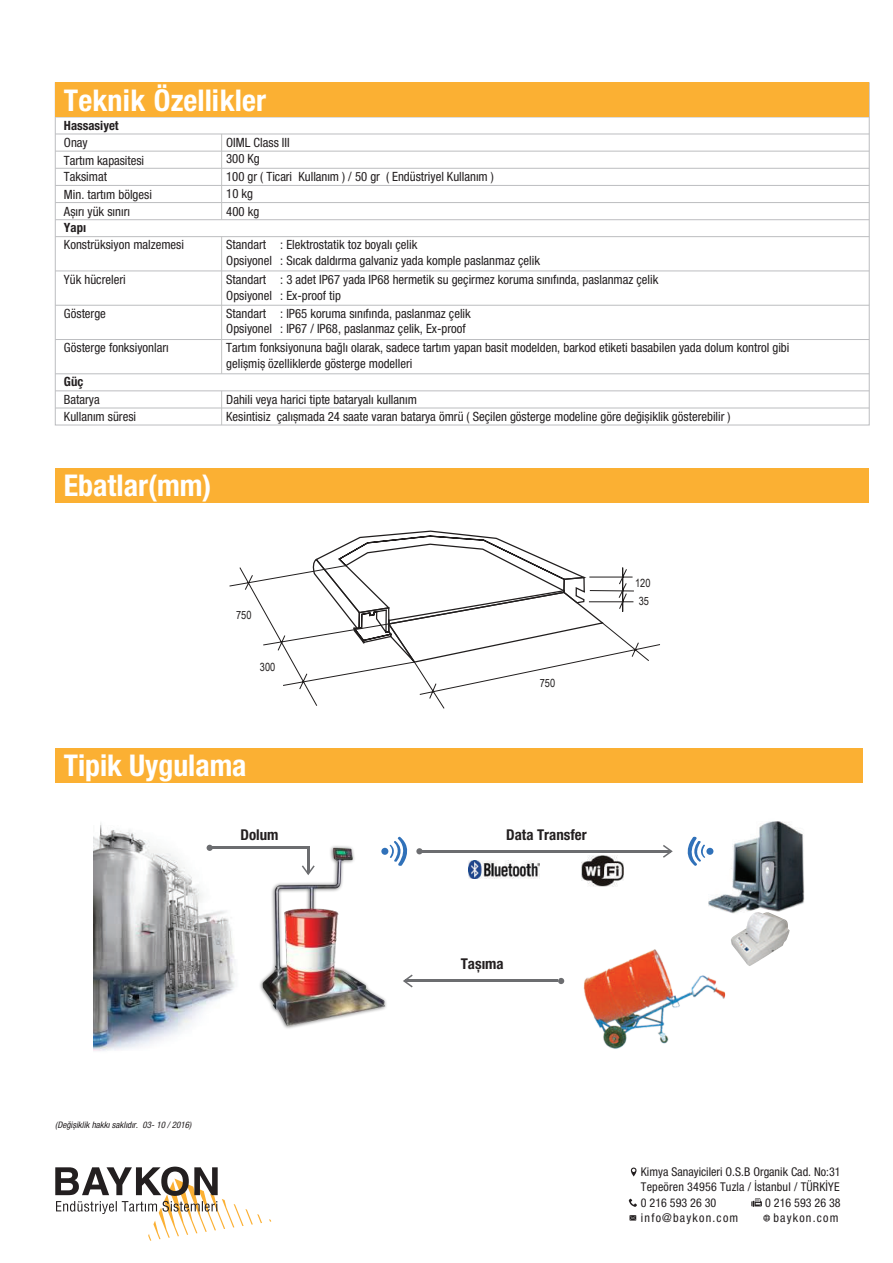
<style>
.page{position:relative;width:893px;height:1263px;background:#fff}
.page>*{position:absolute;margin:0;border:0;box-sizing:border-box;transform-origin:0 0}
.t1{font:700 condensed 30px "Helvetica Neue LT Pro";color:#fff}
.t2{font:700 condensed 14.85px "Helvetica Neue LT Pro";color:#231f20}
.t3{font:condensed 12.75px/15.3px "Helvetica Neue LT Pro";color:#231f20}
.t4{font:700 condensed 12.75px "Helvetica Neue LT Pro";color:#231f20}
.t5{font:condensed 12px/14.5px "Helvetica Neue LT Pro";letter-spacing:.015em;color:#231f20}
.t6{font:condensed 12px/15.1px "Helvetica Neue LT Pro";letter-spacing:.1em;color:#231f20}
.t7{font:11.25px/17.2px "Arial Narrow";color:#211e1e;text-align:center}
.t8{font:italic condensed 9px "Helvetica Neue LT Pro";color:#231f20}
</style>
<div class="page">
<svg style="left:629px;top:1215px;width:7px;height:5px"></svg>
<svg style="left:631px;top:1167px;width:5px;height:9px"></svg>
<svg style="left:629px;top:1199px;width:8px;height:8px"></svg>
<svg style="left:751px;top:1198px;width:11px;height:9px"></svg>
<svg style="left:763px;top:1215px;width:7px;height:6px"></svg>
<svg style="left:55px;top:1166px;width:207px;height:75px"></svg>
<svg style="left:313px;top:530px;width:245px;height:35px"></svg>
<svg style="left:229px;top:565px;width:431px;height:144px"></svg>
<hr style="left:55px;top:117px;width:814px;height:1px;background:#c2c3c3">
<hr style="left:55px;top:134px;width:814px;height:1px;background:#bcbdc0">
<hr style="left:55px;top:151px;width:814px;height:1px;background:#bcbdc0">
<hr style="left:55px;top:168px;width:814px;height:1px;background:#bcbdc0">
<hr style="left:55px;top:185px;width:814px;height:1px;background:#bcbdc0">
<hr style="left:55px;top:202px;width:814px;height:1px;background:#bcbdc0">
<hr style="left:55px;top:219px;width:814px;height:1px;background:#bcbdc0">
<hr style="left:55px;top:236px;width:814px;height:1px;background:#bcbdc0">
<hr style="left:55px;top:271px;width:814px;height:1px;background:#bcbdc0">
<hr style="left:55px;top:305px;width:814px;height:1px;background:#bcbdc0">
<hr style="left:55px;top:339px;width:814px;height:1px;background:#bcbdc0">
<hr style="left:55px;top:374px;width:814px;height:1px;background:#bcbdc0">
<hr style="left:55px;top:391px;width:814px;height:1px;background:#bcbdc0">
<hr style="left:55px;top:408px;width:814px;height:1px;background:#bcbdc0">
<hr style="left:221px;top:134px;width:1px;height:34px;background:#c2c3c3">
<hr style="left:221px;top:237px;width:1px;height:137px;background:#c2c3c3">
<hr style="left:221px;top:391px;width:1px;height:34px;background:#c2c3c3">
<hr style="left:221px;top:168px;width:1px;height:52px;background:#c2c3c3">
<div style="left:55px;top:83px;width:814px;height:34px;background:#fbb033"></div>
<div style="left:55px;top:469px;width:814px;height:34px;background:#fbb033"></div>
<div style="left:55px;top:749px;width:808px;height:34px;background:#fbb033"></div>
<svg style="left:403px;top:974px;width:11px;height:14px"></svg>
<svg style="left:661px;top:845px;width:12px;height:13px"></svg>
<img style="left:583px;top:949px;width:142px;height:100px">
<img style="left:94px;top:823px;width:152px;height:228px">
<img style="left:246px;top:845px;width:144px;height:184px">
<img style="left:469px;top:861px;width:71px;height:17px">
<img style="left:581px;top:856px;width:42px;height:30px">
<hr style="left:212px;top:847px;width:97px;height:2px;background:#6c6d70">
<hr style="left:307px;top:847px;width:2px;height:26px;background:#6c6d70">
<svg style="left:207px;top:845px;width:6px;height:6px"></svg>
<hr style="left:421px;top:850px;width:249px;height:2px;background:#6c6d70">
<div style="left:416px;top:848px;width:7px;height:6px;background:#6c6d70;border-radius:50%"></div>
<hr style="left:405px;top:980px;width:153px;height:2px;background:#6c6d70">
<svg style="left:558px;top:978px;width:6px;height:6px"></svg>
<svg style="left:390px;top:836px;width:18px;height:30px"></svg>
<div style="left:381px;top:848px;width:7px;height:7px;background:#3071b9;border-radius:50%"></div>
<svg style="left:687px;top:836px;width:15px;height:30px"></svg>
<img style="left:731px;top:916px;width:59px;height:50px">
<img style="left:702px;top:821px;width:103px;height:95px">
<h1 class="t1" style="left:64px;top:83px;width:204px">Teknik Özellikler</h1>
<p class="t4" style="left:64px;top:117px;width:56px">Hassasiyet</p>
<p class="t3" style="left:64px;top:133px;width:82px;line-height:18px">Onay<br>Tartım kapasitesi</p>
<p class="t3" style="left:226px;top:134px;width:65px;line-height:16.5px">OIML Class III<br>300 Kg</p>
<p class="t3" style="left:64px;top:167px;width:90px;line-height:18px">Taksimat<br>Min. tartım bölgesi</p>
<p class="t3" style="left:64px;top:203px;width:68px">Așırı yük sınırı</p>
<p class="t3" style="left:226px;top:168px;width:269px;line-height:16.5px">100 gr ( Ticari Kullanım ) / 50 gr ( Endüstriyel Kullanım )<br>10 kg</p>
<p class="t3" style="left:226px;top:203px;width:34px">400 kg</p>
<p class="t4" style="left:64px;top:220px;width:24px">Yapı</p>
<p class="t3" style="left:64px;top:237px;width:122px">Konstrüksiyon malzemesi</p>
<p class="t3" style="left:64px;top:272px;width:63px">Yük hücreleri</p>
<p class="t3" style="left:64px;top:306px;width:43px">Gösterge</p>
<p class="t3" style="left:226px;top:237px;width:315px">Standart : Elektrostatik toz boyalı çelik<br>Opsiyonel : Sıcak daldırma galvaniz yada komple paslanmaz çelik</p>
<p class="t3" style="left:226px;top:272px;width:434px">Standart : 3 adet IP67 yada IP68 hermetik su geçirmez koruma sınıfında, paslanmaz çelik<br>Opsiyonel : Ex-proof tip</p>
<p class="t3" style="left:226px;top:306px;width:246px">Standart : IP65 koruma sınıfında, paslanmaz çelik<br>Opsiyonel : IP67 / IP68, paslanmaz çelik, Ex-proof</p>
<p class="t3" style="left:64px;top:340px;width:106px">Gösterge fonksiyonları</p>
<p class="t3" style="left:226px;top:340px;width:565px">Tartım fonksiyonuna bağlı olarak, sadece tartım yapan basit modelden, barkod etiketi basabilen yada dolum kontrol gibi gelișmiș özelliklerde gösterge modelleri</p>
<p class="t4" style="left:64px;top:374px;width:21px">Güç</p>
<p class="t3" style="left:64px;top:409px;width:74px">Kullanım süresi</p>
<p class="t3" style="left:64px;top:391px;width:37px">Batarya</p>
<p class="t3" style="left:226px;top:391px;width:192px">Dahili veya harici tipte bataryalı kullanım</p>
<p class="t3" style="left:226px;top:409px;width:506px">Kesintisiz çalıșmada 24 saate varan batarya ömrü ( Seçilen gösterge modeline göre değișiklik gösterebilir )</p>
<h1 class="t1" style="left:64px;top:467px;width:149px">Ebatlar(mm)</h1>
<p class="t7" style="left:236px;top:606px;width:17px">750</p>
<p class="t7" style="left:260px;top:658px;width:17px">300</p>
<h1 class="t1" style="left:64px;top:747px;width:184px">Tipik Uygulama</h1>
<p class="t7" style="left:540px;top:674px;width:17px">750</p>
<p class="t2" style="left:241px;top:826px;width:40px">Dolum</p>
<p class="t2" style="left:506px;top:826px;width:82px">Data Transfer</p>
<p class="t2" style="left:461px;top:955px;width:44px">Tașıma</p>
<p class="t7" style="left:635px;top:574px;width:17px">120<br>35</p>
<p class="t8" style="left:55px;top:1119px;width:137px">(Değișiklik hakkı saklıdır. 03- 10 / 2016)</p>
<p class="t5" style="left:641px;top:1164px;width:201px">Kimya Sanayicileri O.S.B Organik Cad. No:31<br>Tepeören 34956 Tuzla / İstanbul / TÜRKİYE</p>
<p class="t6" style="left:641px;top:1195px;width:99px">0 216 593 26 30 info@baykon.com</p>
<p class="t6" style="left:765px;top:1195px;width:77px;text-align:center">0 216 593 26 38 baykon.com</p>
</div>
